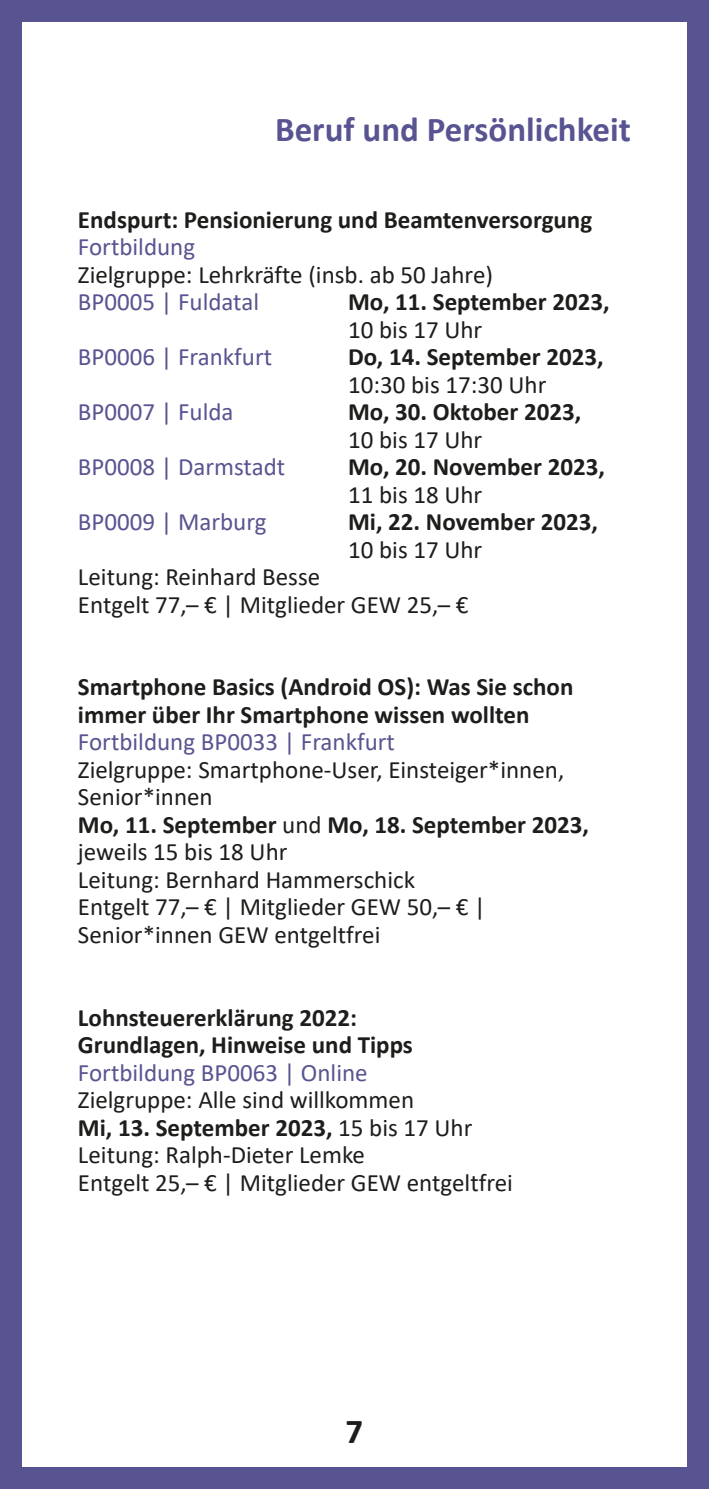
<style>
.page{position:relative;width:709px;height:1489px;background:#fff}
.page>*{position:absolute;margin:0;border:0;box-sizing:border-box;transform-origin:0 0}
.t1{font:700 35px "Calibri";color:#585491}
.t2{font:700 35px "Calibri";color:#1d1d1b}
.t3{font:25px/27.5px "Calibri";color:#1d1d1b}
.t4{font:700 25px/27.5px "Calibri";color:#1d1d1b}
.t5{font:25px "Calibri";color:#585491}
.s1{font-weight:700}
</style>
<div class="page">
<div style="left:0;top:0;width:709px;height:21px;background:#585491"></div>
<div style="left:687px;top:0;width:22px;height:1488px;background:#585491"></div>
<div style="left:0;top:0;width:22px;height:1488px;background:#585491"></div>
<div style="left:0;top:1467px;width:709px;height:21px;background:#585491"></div>
<h1 class="t1" style="left:275px;top:115px;width:357px">Beruf und Persönlichkeit</h1>
<p class="t4" style="left:78px;top:208px;width:516px">Endspurt: Pensionierung und Beamtenversorgung</p>
<p class="t5" style="left:78px;top:236px;width:119px">Fortbildung</p>
<p class="t3" style="left:78px;top:262px;width:416px">Zielgruppe: Lehrkräfte (insb. ab 50 Jahre)</p>
<p class="t5" style="left:78px;top:291px;width:183px">BP0005 | Fuldatal</p>
<p class="t4" style="left:348px;top:290px;width:263px">Mo, 11. September 2023,</p>
<p class="t3" style="left:348px;top:318px;width:136px">10 bis 17 Uhr</p>
<p class="t5" style="left:78px;top:346px;width:196px">BP0006 | Frankfurt</p>
<p class="t4" style="left:348px;top:345px;width:257px">Do, 14. September 2023,</p>
<p class="t3" style="left:348px;top:372px;width:200px">10:30 bis 17:30 Uhr</p>
<p class="t5" style="left:78px;top:401px;width:157px">BP0007 | Fulda</p>
<p class="t4" style="left:348px;top:400px;width:235px">Mo, 30. Oktober 2023,</p>
<p class="t3" style="left:348px;top:428px;width:136px">10 bis 17 Uhr</p>
<p class="t5" style="left:78px;top:456px;width:209px">BP0008 | Darmstadt</p>
<p class="t4" style="left:348px;top:455px;width:258px">Mo, 20. November 2023,</p>
<p class="t3" style="left:348px;top:482px;width:136px">11 bis 18 Uhr</p>
<p class="t5" style="left:78px;top:511px;width:190px">BP0009 | Marburg</p>
<p class="t4" style="left:348px;top:510px;width:251px">Mi, 22. November 2023,</p>
<p class="t3" style="left:348px;top:538px;width:136px">10 bis 17 Uhr</p>
<p class="t3" style="left:78px;top:565px;width:392px">Leitung: Reinhard Besse<br>Entgelt 77,– € | Mitglieder GEW 25,– €</p>
<p class="t4" style="left:78px;top:675px;width:497px">Smartphone Basics (Android OS): Was Sie schon immer über Ihr Smartphone wissen wollten</p>
<p class="t5" style="left:78px;top:731px;width:318px">Fortbildung BP0033 | Frankfurt</p>
<p class="t3" style="left:78px;top:758px;width:512px">Zielgruppe: Smartphone-User, Einsteiger*innen, Senior*innen<br><span class="s1">Mo, 11. September</span> und <span class="s1">Mo, 18. September 2023, </span>jeweils 15 bis 18 Uhr<br>Leitung: Bernhard Hammerschick<br>Entgelt 77,– € | Mitglieder GEW 50,– € | Senior*innen GEW entgeltfrei</p>
<p class="t4" style="left:78px;top:1005px;width:336px">Lohnsteuererklärung 2022:<br>Grundlagen, Hinweise und Tipps</p>
<p class="t5" style="left:78px;top:1061px;width:291px">Fortbildung BP0063 | Online</p>
<p class="t3" style="left:78px;top:1088px;width:436px">Zielgruppe: Alle sind willkommen<br><span class="s1">Mi, 13. September 2023,</span> 15 bis 17 Uhr Leitung: Ralph-Dieter Lemke<br>Entgelt 25,– € | Mitglieder GEW entgeltfrei</p>
<h1 class="t2" style="left:345px;top:1416px;width:19px">7</h1>
</div>
